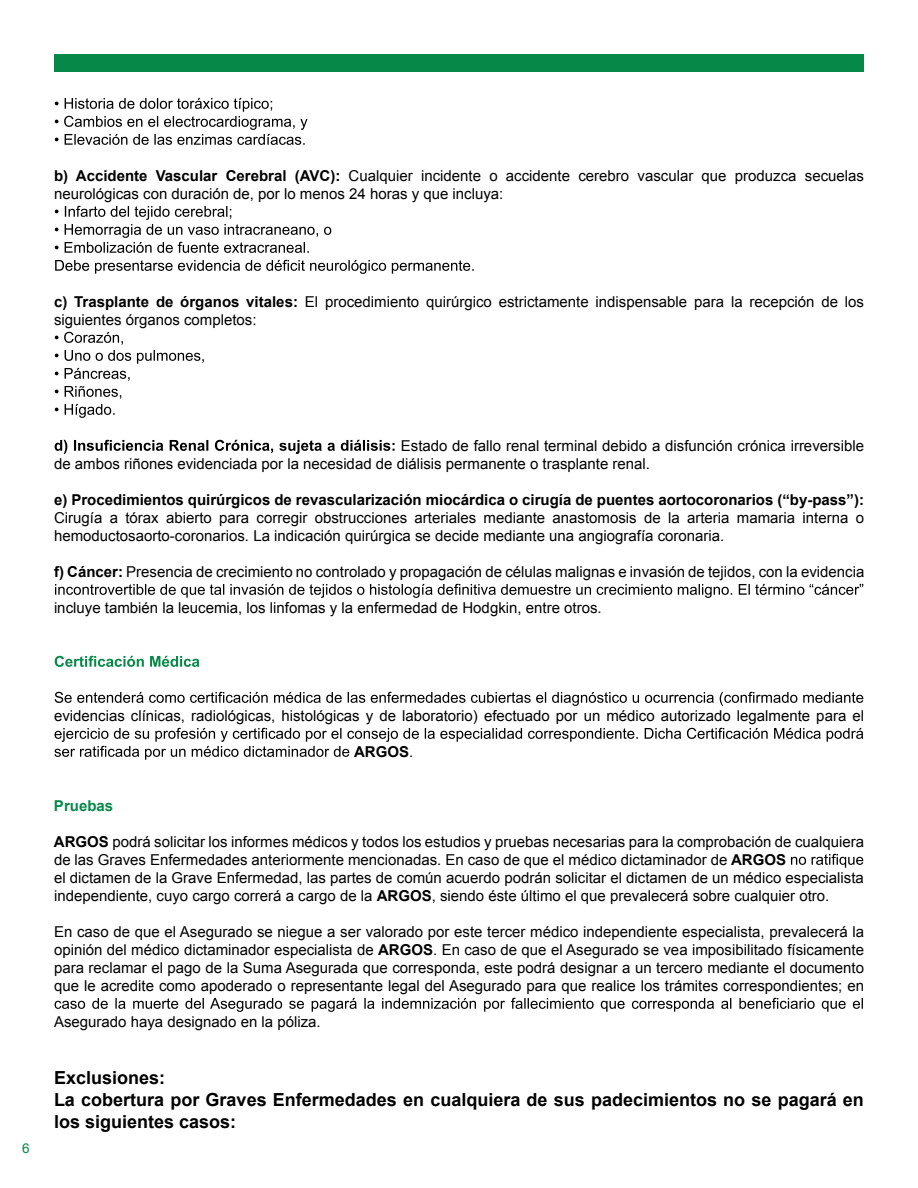
<style>
.page{position:relative;width:918px;height:1188px;background:#fff}
.page>*{position:absolute;margin:0;border:0;box-sizing:border-box;transform-origin:0 0}
.t1{font:700 18px/21.6px "Arial";color:#000}
.t2{font:15px/18px "Arial";color:#000}
.t3{font:700 15px "Arial";color:#000}
.t4{font:700 15px "Arial";color:#068948}
.t5{font:13.5px "Arial";color:#068948}
.s1{font-weight:700}
.s2{font-weight:400}
</style>
<div class="page">
<div style="left:54px;top:54px;width:810px;height:17px;background:#068948"></div>
<svg style="left:55px;top:98px;width:253px;height:47px"></svg>
<svg style="left:55px;top:206px;width:276px;height:47px"></svg>
<svg style="left:55px;top:260px;width:419px;height:14px"></svg>
<svg style="left:55px;top:332px;width:149px;height:86px"></svg>
<svg style="left:55px;top:440px;width:340px;height:14px"></svg>
<svg style="left:55px;top:584px;width:808px;height:14px"></svg>
<svg style="left:55px;top:656px;width:144px;height:11px"></svg>
<svg style="left:55px;top:692px;width:808px;height:14px"></svg>
<svg style="left:54px;top:728px;width:809px;height:32px"></svg>
<svg style="left:791px;top:854px;width:72px;height:14px"></svg>
<svg style="left:55px;top:998px;width:808px;height:14px"></svg>
<p class="t2" style="left:54px;top:167px;width:812px"><span class="s1">b) Accidente Vascular Cerebral (AVC):</span> Cualquier incidente o accidente cerebro vascular que produzca secuelas neurológicas con duración de, por lo menos 24 horas y que incluya:</p>
<p class="t2" style="left:54px;top:293px;width:812px"><span class="s1">c) Trasplante de órganos vitales:</span> El procedimiento quirúrgico estrictamente indispensable para la recepción de los siguientes órganos completos:</p>
<p class="t2" style="left:54px;top:437px;width:811px;text-indent:347px">Estado de fallo renal terminal debido a disfunción crónica irreversible de ambos riñones evidenciada por la necesidad de diálisis permanente o trasplante renal.</p>
<p class="t3" style="left:54px;top:490px;width:812px">e) Procedimientos quirúrgicos de revascularización miocárdica o cirugía de puentes aortocoronarios (“by-pass”):</p>
<p class="t2" style="left:54px;top:509px;width:812px">Cirugía a tórax abierto para corregir obstrucciones arteriales mediante anastomosis de la arteria mamaria interna o hemoductosaorto-coronarios. La indicación quirúrgica se decide mediante una angiografía coronaria.</p>
<p class="t2" style="left:54px;top:563px;width:812px"><span class="s1">f) Cáncer:</span> Presencia de crecimiento no controlado y propagación de células malignas e invasión de tejidos, con la evidencia</p>
<p class="t2" style="left:54px;top:599px;width:549px">incluye también la leucemia, los linfomas y la enfermedad de Hodgkin, entre otros.</p>
<p class="t5" style="left:22px;top:1140px;width:9px">6</p>
<p class="t2" style="left:54px;top:707px;width:812px">evidencias clínicas, radiológicas, histológicas y de laboratorio) efectuado por un médico autorizado legalmente para el</p>
<p class="t3" style="left:354px;top:742px;width:61px">ARGOS<span class="s2">.</span></p>
<p class="t4" style="left:54px;top:796px;width:61px">Pruebas</p>
<p class="t2" style="left:54px;top:833px;width:812px"><span class="s1">ARGOS</span> podrá solicitar los informes médicos y todos los estudios y pruebas necesarias para la comprobación de cualquiera de las Graves Enfermedades anteriormente mencionadas. En caso de que el médico dictaminador de <span class="s1">ARGOS<br></span>el dictamen de la Grave Enfermedad, las partes de común acuerdo podrán solicitar el dictamen de un médico especialista independiente, cuyo cargo correrá a cargo de la <span class="s1">ARGOS</span>, siendo éste último el que prevalecerá sobre cualquier otro.</p>
<p class="t2" style="left:54px;top:923px;width:812px;text-align:justify">En caso de que el Asegurado se niegue a ser valorado por este tercer médico independiente especialista, prevalecerá la opinión del médico dictaminador especialista de <span class="s1">ARGOS</span>. En caso de que el Asegurado se vea imposibilitado físicamente para reclamar el pago de la Suma Asegurada que corresponda, este podrá designar a un tercero mediante el documento que le acredite como apoderado o representante legal del Asegurado para que realice los trámites correspondientes; en</p>
<p class="t2" style="left:54px;top:1013px;width:268px">Asegurado haya designado en la póliza.</p>
<p class="t1" style="left:54px;top:1068px;width:811px">Exclusiones:<br>La cobertura por Graves Enfermedades en cualquiera de sus padecimientos no se pagará en los siguientes casos:</p>
</div>
